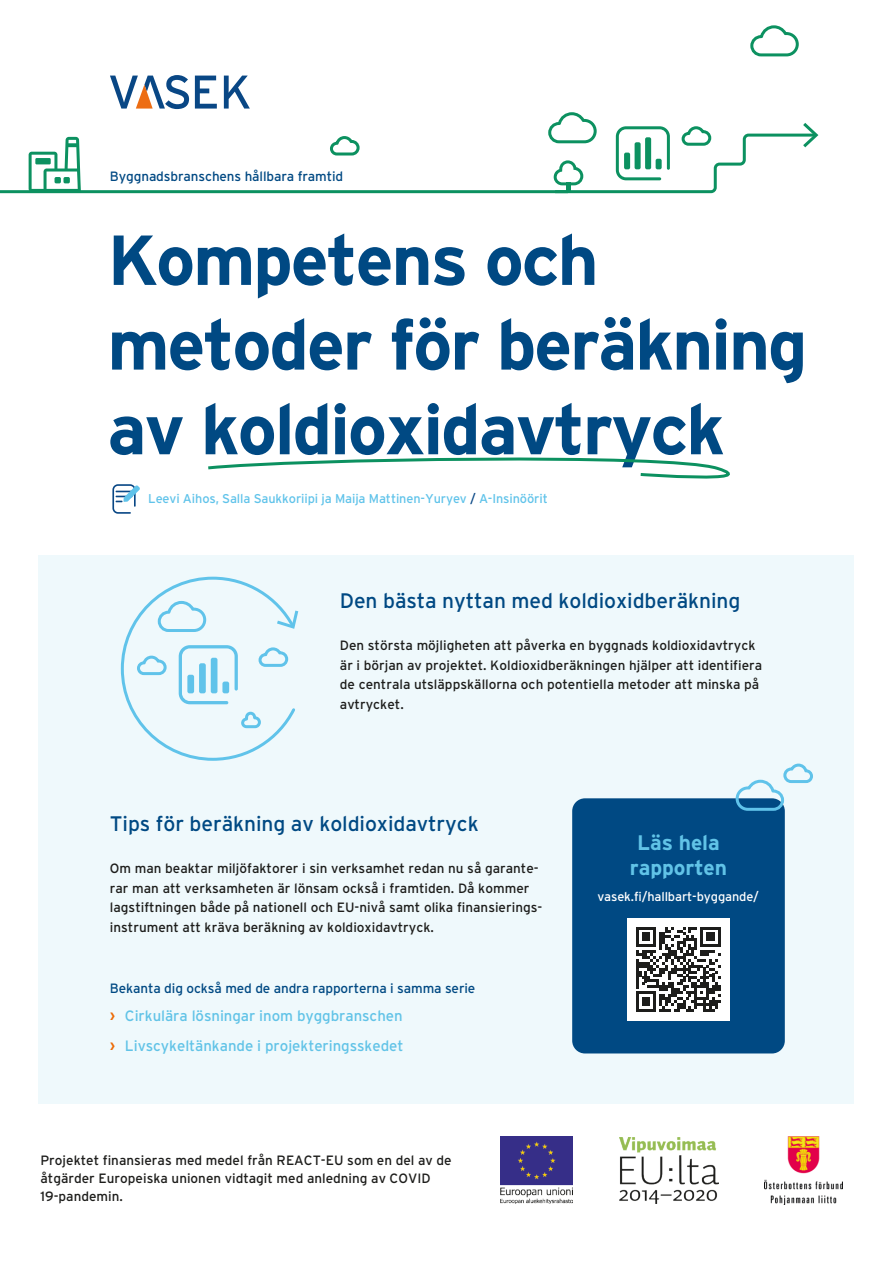
<style>
.page{position:relative;width:893px;height:1263px;background:#fff}
.page>*{position:absolute;margin:0;border:0;box-sizing:border-box;transform-origin:0 0}
.t1{font:700 70.5px/84.6px "Interstate";letter-spacing:-.03em;color:#004983}
.t2{font:21px "Interstate";letter-spacing:-.005em;color:#004983}
.t3{font:700 21px/25.2px "Interstate";letter-spacing:-.005em;color:#61c3e7;text-align:center}
.t4{font:15px/30px "Interstate";letter-spacing:-.005em;color:#61c3e7}
.t5{font:700 14.25px/30px "Interstate";color:#ed6b06}
.t6{font:13.5px/19.5px "Interstate";color:#1d1d1b}
.t7{font:13.5px "Interstate";letter-spacing:-.01em;color:#004983}
.t8{font:12.75px "Interstate";letter-spacing:-.01em;color:#60c3ea}
.t9{font:12.75px "Interstate";letter-spacing:-.01em;color:#fff}
.s1{color:#094785}
</style>
<div class="page">
<div style="left:39px;top:555px;width:815px;height:549px;background:#eff9fc"></div>
<svg style="left:195px;top:76px;width:22px;height:33px"></svg>
<svg style="left:224px;top:76px;width:26px;height:33px"></svg>
<svg style="left:110px;top:75px;width:79px;height:34px"></svg>
<img style="left:764px;top:1136px;width:79px;height:68px">
<img style="left:619px;top:1137px;width:99px;height:66px">
<img style="left:501px;top:1136px;width:72px;height:67px">
<svg style="left:330px;top:136px;width:30px;height:20px"></svg>
<svg style="left:112px;top:484px;width:28px;height:30px"></svg>
<hr style="left:0;top:190px;width:568px;height:3px;background:#0c9160">
<svg style="left:750px;top:25px;width:49px;height:32px"></svg>
<svg style="left:208px;top:457px;width:522px;height:22px"></svg>
<svg style="left:120px;top:576px;width:178px;height:185px"></svg>
<div style="left:187px;top:675px;width:7px;height:18px;background:#60c3ea;border-radius:2px"></div>
<div style="left:199px;top:663px;width:7px;height:30px;background:#60c3ea;border-radius:2px"></div>
<div style="left:211px;top:658px;width:6px;height:35px;background:#60c3ea;border-radius:2px"></div>
<div style="left:222px;top:681px;width:7px;height:12px;background:#60c3ea;border-radius:2px"></div>
<svg style="left:29px;top:137px;width:52px;height:53px"></svg>
<div style="left:63px;top:177px;width:7px;height:6px;background:#0c9160;border-radius:2px"></div>
<div style="left:35px;top:158px;width:16px;height:6px;background:#0c9160"></div>
<svg style="left:547px;top:112px;width:271px;height:82px"></svg>
<div style="left:624px;top:153px;width:6px;height:16px;background:#0c9160;border-radius:2px"></div>
<div style="left:635px;top:142px;width:6px;height:27px;background:#0c9160;border-radius:2px"></div>
<div style="left:645px;top:137px;width:6px;height:32px;background:#0c9160;border-radius:2px"></div>
<div style="left:656px;top:159px;width:6px;height:10px;background:#0c9160;border-radius:2px"></div>
<div style="left:572px;top:798px;width:213px;height:255px;background:#004983;border-radius:13px"></div>
<div style="left:627px;top:918px;width:102px;height:102px;background:#fff"></div>
<svg style="left:636px;top:927px;width:85px;height:85px"></svg>
<svg style="left:734px;top:763px;width:79px;height:50px"></svg>
<p class="t7" style="left:110px;top:168px;width:235px">Byggnadsbranschens hållbara framtid</p>
<h1 class="t1" style="left:107px;top:217px;width:702px">Kompetens och metoder för beräkning av koldioxidavtryck</h1>
<p class="t8" style="left:148px;top:492px;width:401px">Leevi Aihos, Salla Saukkoriipi ja Maija Mattinen-Yuryev <span class="s1">/</span> A-Insinöörit</p>
<h2 class="t2" style="left:340px;top:589px;width:402px">Den bästa nyttan med koldioxidberäkning</h2>
<p class="t6" style="left:340px;top:636px;width:424px">Den största möjligheten att påverka en byggnads koldioxidavtryck är i början av projektet. Koldioxidberäkningen hjälper att identifiera de centrala utsläppskällorna och potentiella metoder att minska på avtrycket.</p>
<h2 class="t2" style="left:110px;top:812px;width:370px">Tips för beräkning av koldioxidavtryck</h2>
<p class="t6" style="left:110px;top:859px;width:434px">Om man beaktar miljöfaktorer i sin verksamhet redan nu så garante&shy;rar man att verksamheten är lönsam också i framtiden. Då kommer lagstiftningen både på nationell och EU-nivå samt olika finansierings&shy;instrument att kräva beräkning av koldioxidavtryck.</p>
<p class="t7" style="left:110px;top:981px;width:367px">Bekanta dig också med de andra rapporterna i samma serie</p>
<p class="t4" style="left:125px;top:1000px;width:280px">Cirkulära lösningar inom byggbranschen<br>Livscykeltänkande i projekteringsskedet</p>
<p class="t5" style="left:110px;top:1000px;width:7px">› ›</p>
<p class="t6" style="left:40px;top:1151px;width:413px;line-height:18px">Projektet finansieras med medel från REACT-EU som en del av de åtgärder Europeiska unionen vidtagit med anledning av COVID<br>19-pandemin.</p>
<h2 class="t3" style="left:630px;top:830px;width:99px">Läs hela rapporten</h2>
<p class="t9" style="left:597px;top:890px;width:163px">vasek.fi/hallbart-byggande/</p>
</div>
